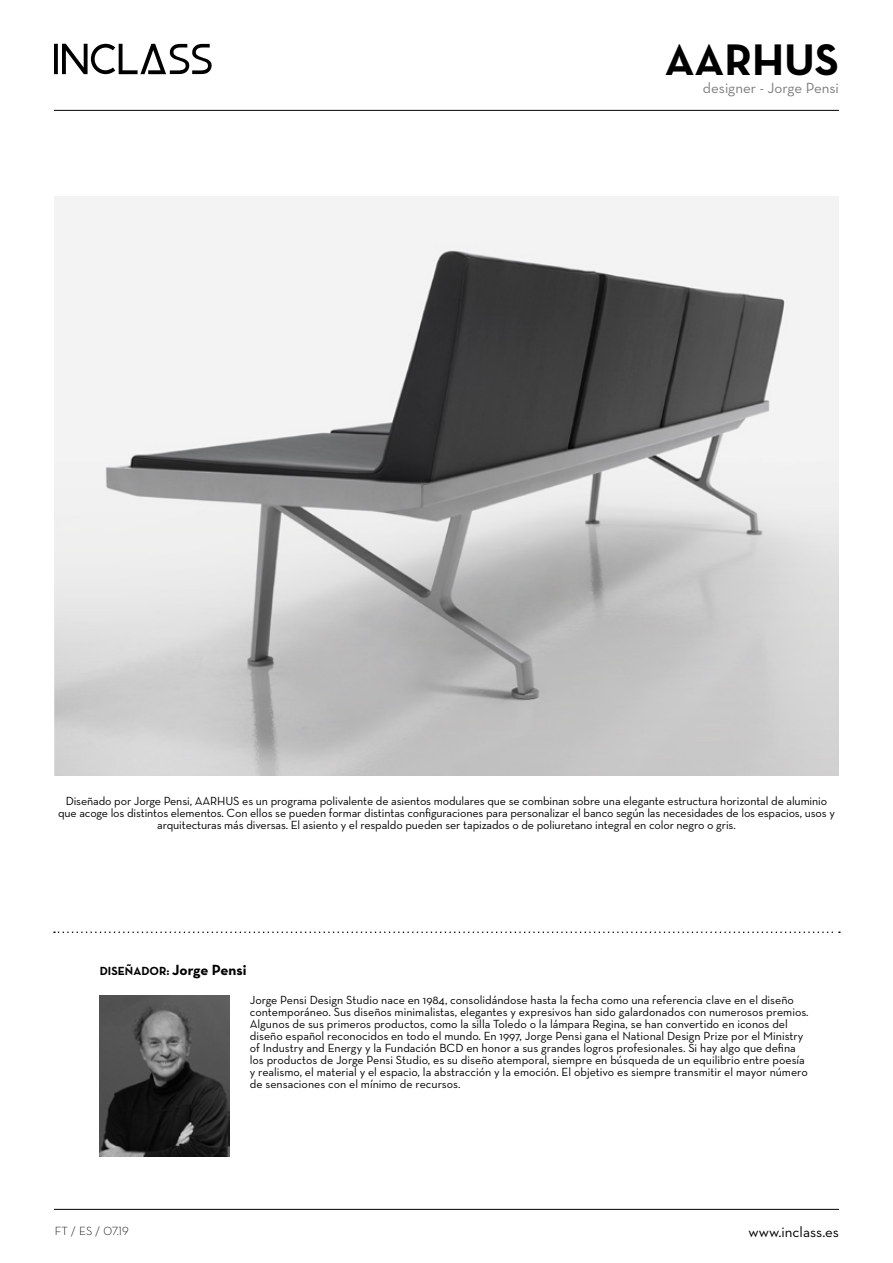
<style>
.page{position:relative;width:893px;height:1263px;background:#fff}
.page>*{position:absolute;margin:0;border:0;box-sizing:border-box;transform-origin:0 0}
.t1{font:700 45px "Neutra Text";color:#000}
.t2{font:15px "Neutra Text";color:#7d7d7d}
.t3{font:15px "Neutra Text";color:#000}
.t4{font:12px/12px "Neutra Text";letter-spacing:-.005em;color:#000;text-align:center}
.t5{font:700 12px "Neutra Text";color:#000}
.t6{font:300 12px "Neutra Text";color:#000}
.s1{font-size:15px}
.s2{font-family:"Neutra Text Light Alt";font-weight:400}
</style>
<div class="page">
<img style="left:100px;top:995px;width:130px;height:162px">
<img style="left:54px;top:196px;width:785px;height:580px">
<hr style="left:54px;top:110px;width:785px;height:1px;background:#000">
<svg style="left:54px;top:44px;width:158px;height:30px"></svg>
<hr style="left:54px;top:1209px;width:785px;height:1px;background:#000">
<svg style="left:54px;top:931px;width:786px;height:2px"></svg>
<h1 class="t1" style="left:665px;top:32px;width:176px">AARHUS</h1>
<p class="t2" style="left:703px;top:79px;width:138px">designer - Jorge Pensi</p>
<p class="t4" style="left:58px;top:795px;width:778px">Diseñado por Jorge Pensi, AARHUS es un programa polivalente de asientos modulares que se combinan sobre una elegante estructura horizontal de aluminio que acoge los distintos elementos. Con ellos se pueden formar distintas configuraciones para personalizar el banco según las necesidades de los espacios, usos y arquitecturas más diversas. El asiento y el respaldo pueden ser tapizados o de poliuretano integral en color negro o gris.</p>
<p class="t5" style="left:100px;top:963px;width:148px">DISEÑADOR: <span class="s1">Jorge Pensi</span></p>
<p class="t4" style="left:250px;top:993px;width:560px;text-align:left">Jorge Pensi Design Studio nace en 1984, consolidándose hasta la fecha como una referencia clave en el diseño contemporáneo. Sus diseños minimalistas, elegantes y expresivos han sido galardonados con numerosos premios.<br>Algunos de sus primeros productos, como la silla Toledo o la lámpara Regina, se han convertido en iconos del diseño español reconocidos en todo el mundo. En 1997, Jorge Pensi gana el National Design Prize por el Ministry of Industry and Energy y la Fundación BCD en honor a sus grandes logros profesionales. Si hay algo que defina los productos de Jorge Pensi Studio, es su diseño atemporal, siempre en búsqueda de un equilibrio entre poesía y realismo, el material y el espacio, la abstracción y la emoción. El objetivo es siempre transmitir el mayor número de sensaciones con el mínimo de recursos.</p>
<p class="t6" style="left:55px;top:1224px;width:75px">FT / ES / <span class="s2">07.19</span></p>
<p class="t3" style="left:748px;top:1223px;width:92px">www.inclass.es</p>
</div>
